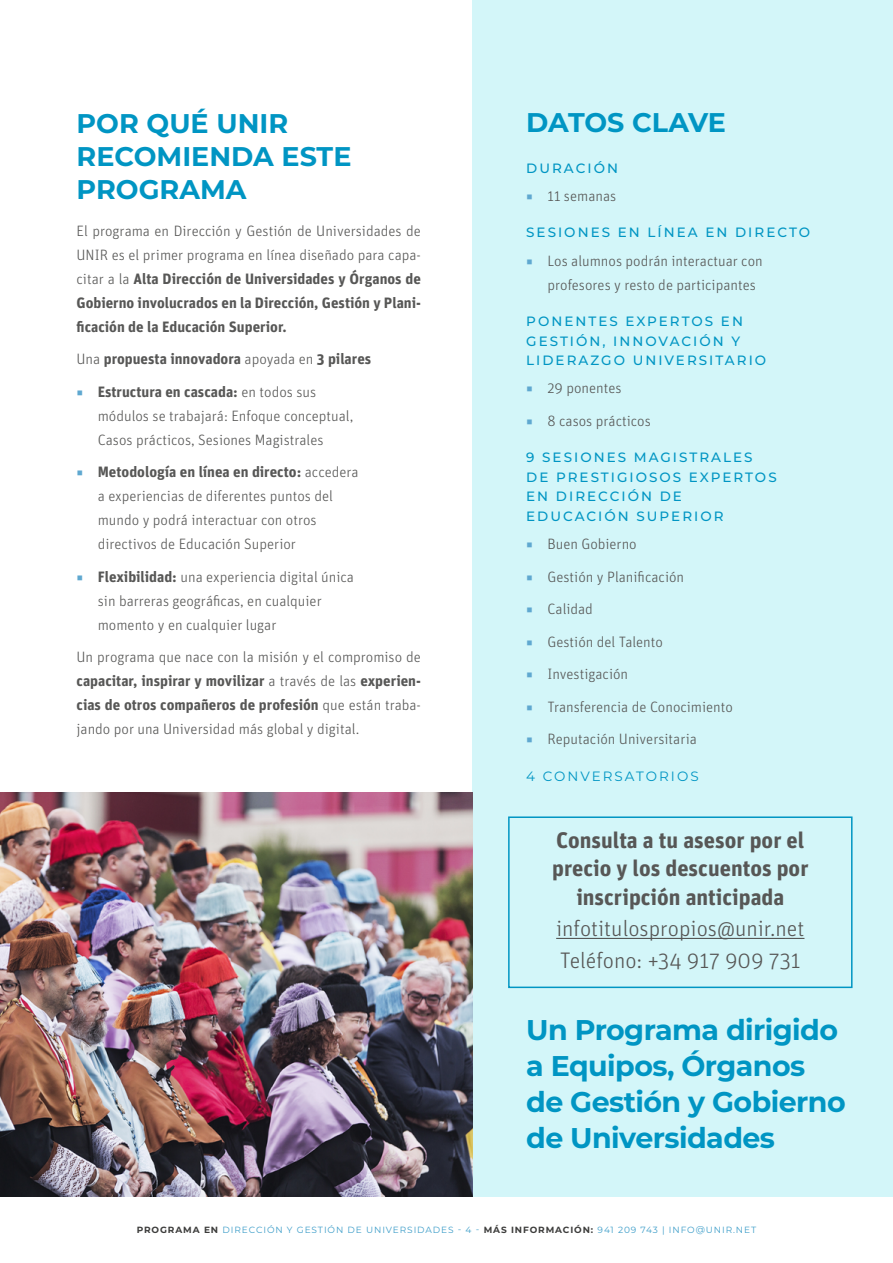
<style>
.page{position:relative;width:893px;height:1263px;background:#fff}
.page>*{position:absolute;margin:0;border:0;box-sizing:border-box;transform-origin:0 0}
.t1{font:700 28.5px/36px "Montserrat";letter-spacing:-.02em;color:#0095c3}
.t2{font:700 27px/33px "Montserrat";color:#0095c3}
.t3{font:700 22.5px/28.5px "Unit OT";color:#575756;text-align:center}
.t4{font:300 22.5px/31.5px "Unit OT";color:#575756}
.t5{font:300 15px/24px "Unit OT";color:#575756}
.t6{font:700 15px/24px "Unit OT";color:#575756;text-align:justify}
.t7{font:500 13.5px/19.5px "Montserrat";letter-spacing:.15em;color:#0095c3}
.t8{font:13.5px "Montserrat";letter-spacing:.15em;color:#0095c3}
.t9{font:9px "Montserrat";letter-spacing:.1em;color:#3e9ec9}
.s1{font-weight:300}
.s2{font-weight:300;color:#5fa8d0}
.s3{color:#5fa8d0}
.s4{font-weight:700}
.s5{font-weight:700;color:#3c3c3b}
</style>
<div class="page">
<div style="left:472px;top:0;width:421px;height:1196px;background:#d3f6f9"></div>
<img style="left:0;top:792px;width:472px;height:404px">
<div style="left:508px;top:816px;width:344px;height:172px;border:2px solid #0095c3"></div>
<hr style="left:556px;top:938px;width:248px;height:1px;background:#575756">
<h2 class="t2" style="left:77px;top:106px;width:276px">POR QUÉ UNIR<br>RECOMIENDA ESTE<br>PROGRAMA</h2>
<p class="t6" style="left:77px;top:218px;width:346px"><span class="s1">El programa en Dirección y Gestión de Universidades de UNIR es el primer programa en línea diseñado para capa&shy;citar a la</span> Alta Dirección de Universidades y Órganos de Gobierno involucrados en la Dirección, Gestión y Plani&shy;ficación de la Educación Superior.</p>
<p class="t6" style="left:77px;top:342px;width:296px;line-height:32.5px"><span class="s1">Una</span> propuesta innovadora <span class="s1">apoyada en</span> 3 pilares <span class="s2">◾</span> Estructura en cascada: <span class="s1">en todos sus</span></p>
<p class="t5" style="left:98px;top:404px;width:257px">módulos se trabajará: Enfoque conceptual,<br>Casos prácticos, Sesiones Magistrales</p>
<p class="t5" style="left:98px;top:460px;width:262px;text-indent:-21px"><span class="s3">◾</span> <span class="s4">Metodología en línea en directo:</span> accedera a experiencias de diferentes puntos del mundo y podrá interactuar con otros directivos de Educación Superior</p>
<p class="t5" style="left:98px;top:565px;width:258px;text-indent:-21px"><span class="s3">◾</span> <span class="s4">Flexibilidad:</span> una experiencia digital única sin barreras geográficas, en cualquier momento y en cualquier lugar</p>
<p class="t5" style="left:77px;top:645px;width:346px;text-align:justify">Un programa que nace con la misión y el compromiso de <span class="s4">capacitar, inspirar y movilizar</span> a través de las <span class="s4">experien&shy;cias de otros compañeros de profesión</span> que están traba&shy;jando por una Universidad más global y digital.</p>
<h2 class="t2" style="left:526px;top:104px;width:201px">DATOS CLAVE</h2>
<p class="t7" style="left:526px;top:157px;width:93px">DURACIÓN</p>
<p class="t5" style="left:526px;top:184px;width:91px"><span class="s3">◾</span> 11 semanas</p>
<p class="t7" style="left:526px;top:222px;width:285px">SESIONES EN LÍNEA EN DIRECTO</p>
<p class="t5" style="left:547px;top:248px;width:217px;text-indent:-21px"><span class="s3">◾</span> Los alumnos podrán interactuar con profesores y resto de participantes</p>
<p class="t7" style="left:526px;top:311px;width:242px">PONENTES EXPERTOS EN<br>GESTIÓN, INNOVACIÓN Y<br>LIDERAZGO UNIVERSITARIO</p>
<p class="t5" style="left:526px;top:372px;width:126px;line-height:32.5px"><span class="s3">◾</span> 29 ponentes<br><span class="s3">◾</span> 8 casos prácticos</p>
<p class="t7" style="left:526px;top:447px;width:252px">9 SESIONES MAGISTRALES<br>DE PRESTIGIOSOS EXPERTOS<br>EN DIRECCIÓN DE<br>EDUCACIÓN SUPERIOR</p>
<p class="t5" style="left:526px;top:528px;width:208px;line-height:32.5px"><span class="s3">◾</span> Buen Gobierno<br><span class="s3">◾</span> Gestión y Planificación<br><span class="s3">◾</span> Calidad<br><span class="s3">◾</span> Gestión del Talento<br><span class="s3">◾</span> Investigación<br><span class="s3">◾</span> Transferencia de Conocimiento <span class="s3">◾</span> Reputación Universitaria</p>
<p class="t8" style="left:526px;top:767px;width:174px">4 CONVERSATORIOS</p>
<h3 class="t3" style="left:552px;top:825px;width:258px">Consulta a tu asesor por el precio y los descuentos por inscripción anticipada</h3>
<h3 class="t4" style="left:556px;top:913px;width:250px">infotitulospropios@unir.net<br>Teléfono: +34 917 909 731</h3>
<h1 class="t1" style="left:526px;top:1010px;width:321px">Un Programa dirigido a Equipos, Órganos de Gestión y Gobierno de Universidades</h1>
<p class="t9" style="left:137px;top:1224px;width:621px"><span class="s5">PROGRAMA EN</span> DIRECCIÓN Y GESTIÓN DE UNIVERSIDADES - 4 - <span class="s5">MÁS INFORMACIÓN:</span> 941 209 743 | INFO@UNIR.NET</p>
</div>
